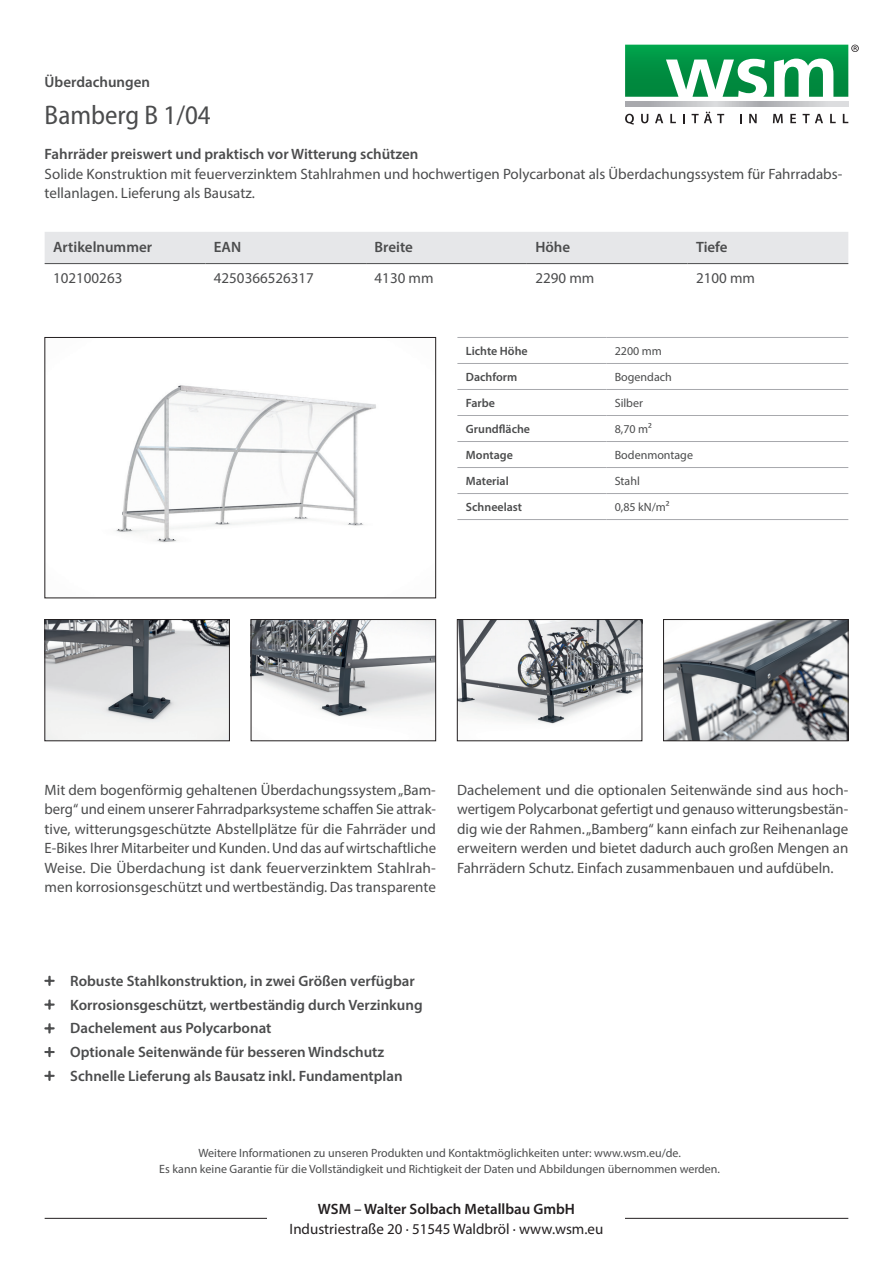
<style>
.page{position:relative;width:893px;height:1263px;background:#fff}
.page>*{position:absolute;margin:0;border:0;box-sizing:border-box;transform-origin:0 0}
.t1{font:semi-condensed 27px "Myriad Pro";color:#4b4c4d}
.t2{font:15px/19.5px "Myriad Pro";color:#4b4c4d;text-align:justify}
.t3{font:600 15px/23.7px "Myriad Pro";color:#4b4c4d}
.t4{font:15px "Myriad Pro";color:#231f20}
.t5{font:600 15px "Myriad Pro";color:#231f20}
.t6{font:12px/16.5px "Myriad Pro";color:#4b4c4d;text-align:center}
.t7{font:600 12px "Myriad Pro";color:#4b4c4d}
</style>
<div class="page">
<img style="left:116px;top:385px;width:260px;height:158px">
<div style="left:45px;top:337px;width:391px;height:261px;border:1px solid #231f20"></div>
<img style="left:47px;top:621px;width:181px;height:118px">
<div style="left:45px;top:619px;width:185px;height:122px;border:1px solid #231f20"></div>
<img style="left:253px;top:621px;width:181px;height:96px">
<div style="left:251px;top:619px;width:185px;height:122px;border:1px solid #231f20"></div>
<img style="left:665px;top:621px;width:181px;height:118px">
<div style="left:663px;top:619px;width:185px;height:122px;border:1px solid #231f20"></div>
<img style="left:459px;top:621px;width:181px;height:103px">
<div style="left:457px;top:619px;width:185px;height:122px;border:1px solid #231f20"></div>
<div style="left:45px;top:232px;width:803px;height:31px;background:#e6e7e9"></div>
<hr style="left:45px;top:263px;width:160px;height:1px;background:#4b4c4d">
<hr style="left:205px;top:263px;width:161px;height:1px;background:#4b4c4d">
<hr style="left:366px;top:263px;width:161px;height:1px;background:#4b4c4d">
<hr style="left:527px;top:263px;width:161px;height:1px;background:#4b4c4d">
<hr style="left:688px;top:263px;width:160px;height:1px;background:#4b4c4d">
<hr style="left:457px;top:337px;width:149px;height:1px;background:#a8a9ad">
<hr style="left:606px;top:337px;width:242px;height:1px;background:#a8a9ad">
<hr style="left:457px;top:363px;width:149px;height:1px;background:#a8a9ad">
<hr style="left:606px;top:363px;width:242px;height:1px;background:#a8a9ad">
<hr style="left:457px;top:389px;width:149px;height:1px;background:#a8a9ad">
<hr style="left:606px;top:389px;width:242px;height:1px;background:#a8a9ad">
<hr style="left:457px;top:415px;width:149px;height:1px;background:#a8a9ad">
<hr style="left:606px;top:415px;width:242px;height:1px;background:#a8a9ad">
<hr style="left:457px;top:441px;width:149px;height:1px;background:#a8a9ad">
<hr style="left:606px;top:441px;width:242px;height:1px;background:#a8a9ad">
<hr style="left:457px;top:467px;width:149px;height:1px;background:#a8a9ad">
<hr style="left:606px;top:467px;width:242px;height:1px;background:#a8a9ad">
<hr style="left:457px;top:493px;width:149px;height:1px;background:#a8a9ad">
<hr style="left:606px;top:493px;width:242px;height:1px;background:#a8a9ad">
<hr style="left:457px;top:519px;width:149px;height:1px;background:#a8a9ad">
<hr style="left:606px;top:519px;width:242px;height:1px;background:#a8a9ad">
<hr style="left:45px;top:1218px;width:803px;height:1px;background:#231f20">
<svg style="left:625px;top:114px;width:9px;height:11px"></svg>
<svg style="left:641px;top:114px;width:7px;height:9px"></svg>
<svg style="left:655px;top:114px;width:8px;height:9px"></svg>
<svg style="left:670px;top:114px;width:6px;height:9px"></svg>
<svg style="left:683px;top:114px;width:2px;height:9px"></svg>
<svg style="left:692px;top:112px;width:32px;height:11px"></svg>
<svg style="left:749px;top:114px;width:8px;height:9px"></svg>
<svg style="left:773px;top:114px;width:10px;height:9px"></svg>
<svg style="left:790px;top:114px;width:6px;height:9px"></svg>
<svg style="left:803px;top:114px;width:20px;height:9px"></svg>
<svg style="left:830px;top:114px;width:6px;height:9px"></svg>
<svg style="left:843px;top:114px;width:5px;height:9px"></svg>
<hr style="left:625px;top:106px;width:223px;height:1px;background:#636366">
<svg style="left:625px;top:102px;width:223px;height:4px"></svg>
<svg style="left:625px;top:45px;width:234px;height:52px"></svg>
<div style="left:268px;top:1203px;width:357px;height:30px;background:#fff"></div>
<p class="t3" style="left:45px;top:70px;width:107px">Überdachungen</p>
<h1 class="t1" style="left:45px;top:99px;width:168px">Bamberg B 1/04</h1>
<p class="t3" style="left:45px;top:142px;width:375px">Fahrräder preiswert und praktisch vor Witterung schützen</p>
<p class="t2" style="left:45px;top:164px;width:799px">Solide Konstruktion mit feuerverzinktem Stahlrahmen und hochwertigen Polycarbonat als Überdachungssystem für Fahrradabs&shy;tellanlagen. Lieferung als Bausatz.</p>
<p class="t3" style="left:53px;top:234px;width:101px">Artikelnummer</p>
<p class="t3" style="left:214px;top:234px;width:29px">EAN</p>
<p class="t3" style="left:375px;top:234px;width:40px">Breite</p>
<p class="t3" style="left:535px;top:234px;width:36px">Höhe</p>
<p class="t3" style="left:696px;top:234px;width:33px">Tiefe</p>
<p class="t2" style="left:53px;top:268px;width:71px">102100263</p>
<p class="t2" style="left:214px;top:268px;width:102px">4250366526317</p>
<p class="t2" style="left:375px;top:268px;width:60px">4130 mm</p>
<p class="t2" style="left:535px;top:268px;width:60px">2290 mm</p>
<p class="t2" style="left:696px;top:268px;width:60px">2100 mm</p>
<p class="t7" style="left:466px;top:343px;width:63px">Lichte Höhe</p>
<p class="t6" style="left:615px;top:342px;width:49px">2200 mm</p>
<p class="t7" style="left:466px;top:369px;width:53px">Dachform</p>
<p class="t6" style="left:615px;top:368px;width:59px">Bogendach</p>
<p class="t7" style="left:466px;top:395px;width:31px">Farbe</p>
<p class="t6" style="left:615px;top:394px;width:30px">Silber</p>
<p class="t7" style="left:466px;top:421px;width:66px">Grundfläche</p>
<p class="t6" style="left:615px;top:420px;width:39px">8,70 m²</p>
<p class="t7" style="left:466px;top:447px;width:48px">Montage</p>
<p class="t6" style="left:615px;top:446px;width:80px">Bodenmontage</p>
<p class="t7" style="left:466px;top:473px;width:44px">Material</p>
<p class="t6" style="left:615px;top:472px;width:27px">Stahl</p>
<p class="t7" style="left:466px;top:499px;width:58px">Schneelast</p>
<p class="t6" style="left:615px;top:498px;width:56px">0,85 kN/m²</p>
<p class="t2" style="left:45px;top:780px;width:393px">Mit dem bogenförmig gehaltenen Überdachungssystem „Bam&shy;berg“ und einem unserer Fahrradparksysteme schaffen Sie attrak&shy;tive, witterungsgeschützte Abstellplätze für die Fahrräder und E-Bikes Ihrer Mitarbeiter und Kunden. Und das auf wirtschaftliche Weise. Die Überdachung ist dank feuerverzinktem Stahlrah&shy;men korrosionsgeschützt und wertbeständig. Das transparente</p>
<p class="t2" style="left:457px;top:780px;width:393px">Dachelement und die optionalen Seitenwände sind aus hoch&shy;wertigem Polycarbonat gefertigt und genauso witterungsbestän&shy;dig wie der Rahmen. „Bamberg“ kann einfach zur Reihenanlage erweitern werden und bietet dadurch auch großen Mengen an Fahrrädern Schutz. Einfach zusammenbauen und aufdübeln.</p>
<p class="t3" style="left:70px;top:968px;width:354px">Robuste Stahlkonstruktion, in zwei Größen verfügbar Korrosionsgeschützt, wertbeständig durch Verzinkung Dachelement aus Polycarbonat<br>Optionale Seitenwände für besseren Windschutz Schnelle Lieferung als Bausatz inkl. Fundamentplan</p>
<p class="t6" style="left:159px;top:1144px;width:562px">Weitere Informationen zu unseren Produkten und Kontaktmöglichkeiten unter: www.wsm.eu/de.<br>Es kann keine Garantie für die Vollständigkeit und Richtigkeit der Daten und Abbildungen übernommen werden.</p>
<p class="t5" style="left:318px;top:1199px;width:259px">WSM – Walter Solbach Metallbau GmbH</p>
<p class="t4" style="left:290px;top:1219px;width:315px">Industriestraße 20 · 51545 Waldbröl · www.wsm.eu</p>
</div>
